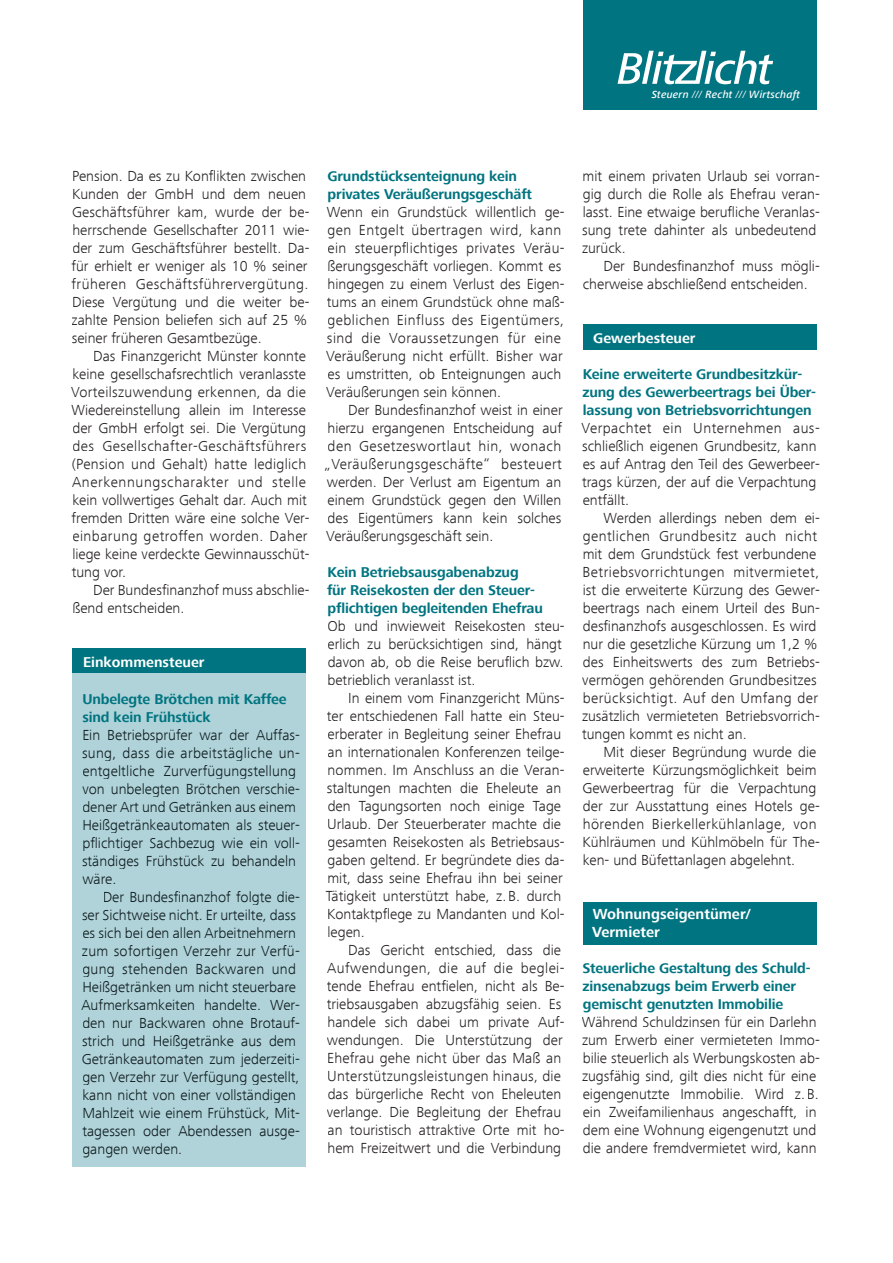
<style>
.page{position:relative;width:893px;height:1263px;background:#fff}
.page>*{position:absolute;margin:0;border:0;box-sizing:border-box;transform-origin:0 0}
.t1{font:300 15px/18px "Frutiger Next Com";color:#231f20}
.t2{font:300 15px/18px "Frutiger Next Com";color:#0c191d}
.t3{font:700 15px/18px "Frutiger Next Com";color:#fff}
.t4{font:700 14.7px/18px "Frutiger Next Com";letter-spacing:-.01em;color:#007480}
.t5{font:700 14.7px "Frutiger Next Com";color:#fff}
.t6{font:italic 500 10.8px "Frutiger Next Com";letter-spacing:.02em;color:#fff}
.s1{font-weight:400}
</style>
<div class="page">
<div style="left:72px;top:649px;width:234px;height:25px;background:#007480"></div>
<div style="left:72px;top:673px;width:234px;height:493px;background:#b0d3d9"></div>
<div style="left:583px;top:325px;width:233px;height:25px;background:#007480"></div>
<div style="left:583px;top:902px;width:233px;height:42px;background:#007480"></div>
<div style="left:583px;top:0;width:233px;height:110px;background:#007480"></div>
<svg style="left:617px;top:51px;width:156px;height:33px"></svg>
<p class="t6" style="left:652px;top:88px;width:150px">Steuern <span class="s1">///</span> Recht <span class="s1">///</span> Wirtschaft</p>
<p class="t1" style="left:72px;top:167px;width:239px">Pension. Da es zu Konflikten zwischen Kunden der GmbH und dem neuen Geschäftsführer kam, wurde der be&shy;herrschende Gesellschafter 2011 wie&shy;der zum Geschäftsführer bestellt. Da&shy;für erhielt er weniger als 10 % seiner früheren Geschäftsführervergütung.<br>Diese Vergütung und die weiter be&shy;zahlte Pension beliefen sich auf 25 % seiner früheren Gesamtbezüge.</p>
<p class="t1" style="left:71px;top:347px;width:240px;text-indent:22px">Das Finanzgericht Münster konnte keine gesellschafsrechtlich veranlasste Vorteilszuwendung erkennen, da die Wiedereinstellung allein im Interesse der GmbH erfolgt sei. Die Vergütung des Gesellschafter-Geschäftsführers (Pension und Gehalt) hatte lediglich Anerkennungscharakter und stelle kein vollwertiges Gehalt dar. Auch mit fremden Dritten wäre eine solche Ver&shy;einbarung getroffen worden. Daher liege keine verdeckte Gewinnausschüt&shy;tung vor.</p>
<p class="t1" style="left:72px;top:581px;width:239px;text-indent:21px">Der Bundesfinanzhof muss abschlie&shy;ßend entscheiden.</p>
<p class="t5" style="left:83px;top:653px;width:123px">Einkommensteuer</p>
<p class="t4" style="left:82px;top:690px;width:206px">Unbelegte Brötchen mit Kaffee sind kein Frühstück</p>
<p class="t2" style="left:82px;top:725px;width:219px">Ein Betriebsprüfer war der Auffas&shy;sung, dass die arbeitstägliche un&shy;entgeltliche Zurverfügungstellung von unbelegten Brötchen verschie&shy;dener Art und Getränken aus einem<br>Heißgetränkeautomaten als steuer&shy;pflichtiger Sachbezug wie ein voll&shy;ständiges Frühstück zu behandeln wäre.</p>
<p class="t2" style="left:81px;top:887px;width:220px;text-indent:21px">Der Bundesfinanzhof folgte die&shy;ser Sichtweise nicht. Er urteilte, dass es sich bei den allen Arbeitnehmern zum sofortigen Verzehr zur Verfü&shy;gung stehenden Backwaren und Heißgetränken um nicht steuerbare Aufmerksamkeiten handelte. Wer&shy;den nur Backwaren ohne Brotauf&shy;strich und Heißgetränke aus dem Getränkeautomaten zum jederzeiti&shy;gen Verzehr zur Verfügung gestellt, kann nicht von einer vollständigen Mahlzeit wie einem Frühstück, Mit&shy;tagessen oder Abendessen ausge&shy;gangen werden.</p>
<p class="t4" style="left:327px;top:167px;width:206px">Grundstücksenteignung kein privates Veräußerungsgeschäft</p>
<p class="t1" style="left:326px;top:203px;width:240px">Wenn ein Grundstück willentlich ge&shy;gen Entgelt übertragen wird, kann ein steuerpflichtiges privates Veräu&shy;ßerungsgeschäft vorliegen. Kommt es hingegen zu einem Verlust des Eigen&shy;tums an einem Grundstück ohne maß&shy;geblichen Einfluss des Eigentümers, sind die Voraussetzungen für eine Veräußerung nicht erfüllt. Bisher war es umstritten, ob Enteignungen auch Veräußerungen sein können.</p>
<p class="t1" style="left:324px;top:401px;width:240px;text-align:justify;text-indent:24px">Der Bundesfinanzhof weist in einer hierzu ergangenen Entscheidung auf den Gesetzeswortlaut hin, wonach „Veräußerungsgeschäfte“ besteuert werden. Der Verlust am Eigentum an einem Grundstück gegen den Willen des Eigentümers kann kein solches Veräußerungsgeschäft sein.</p>
<p class="t4" style="left:327px;top:563px;width:217px">Kein Betriebsausgabenabzug<br>für Reisekosten der den Steuer&shy;pflichtigen begleitenden Ehefrau</p>
<p class="t1" style="left:327px;top:617px;width:239px">Ob und inwieweit Reisekosten steu&shy;erlich zu berücksichtigen sind, hängt davon ab, ob die Reise beruflich bzw. betrieblich veranlasst ist.</p>
<p class="t1" style="left:326px;top:689px;width:240px;text-indent:23px">In einem vom Finanzgericht Müns&shy;ter entschiedenen Fall hatte ein Steu&shy;erberater in Begleitung seiner Ehefrau an internationalen Konferenzen teilge&shy;nommen. Im Anschluss an die Veran&shy;staltungen machten die Eheleute an den Tagungsorten noch einige Tage Urlaub. Der Steuerberater machte die gesamten Reisekosten als Betriebsaus&shy;gaben geltend. Er begründete dies da&shy;mit, dass seine Ehefrau ihn bei seiner Tätigkeit unterstützt habe, z.B. durch Kontaktpflege zu Mandanten und Kol&shy;legen.</p>
<p class="t1" style="left:327px;top:941px;width:239px;text-indent:21px">Das Gericht entschied, dass die Aufwendungen, die auf die beglei&shy;tende Ehefrau entfielen, nicht als Be&shy;triebsausgaben abzugsfähig seien. Es handele sich dabei um private Auf&shy;wendungen. Die Unterstützung der Ehefrau gehe nicht über das Maß an Unterstützungsleistungen hinaus, die das bürgerliche Recht von Eheleuten verlange. Die Begleitung der Ehefrau an touristisch attraktive Orte mit ho&shy;hem Freizeitwert und die Verbindung</p>
<p class="t1" style="left:582px;top:167px;width:239px">mit einem privaten Urlaub sei vorran&shy;gig durch die Rolle als Ehefrau veran&shy;lasst. Eine etwaige berufliche Veranlas&shy;sung trete dahinter als unbedeutend zurück.</p>
<p class="t1" style="left:583px;top:257px;width:239px;text-indent:21px">Der Bundesfinanzhof muss mögli&shy;cherweise abschließend entscheiden.</p>
<p class="t5" style="left:593px;top:329px;width:104px">Gewerbesteuer</p>
<p class="t4" style="left:582px;top:365px;width:235px">Keine erweiterte Grundbesitzkür&shy;zung des Gewerbeertrags bei Über&shy;lassung von Betriebsvorrichtungen</p>
<p class="t1" style="left:581px;top:419px;width:240px">Verpachtet ein Unternehmen aus&shy;schließlich eigenen Grundbesitz, kann es auf Antrag den Teil des Gewerbeer&shy;trags kürzen, der auf die Verpachtung entfällt.</p>
<p class="t1" style="left:582px;top:509px;width:239px;text-indent:21px">Werden allerdings neben dem ei&shy;gentlichen Grundbesitz auch nicht mit dem Grundstück fest verbundene Betriebsvorrichtungen mitvermietet, ist die erweiterte Kürzung des Gewer&shy;beertrags nach einem Urteil des Bun&shy;desfinanzhofs ausgeschlossen. Es wird nur die gesetzliche Kürzung um 1,2 % des Einheitswerts des zum Betriebs&shy;vermögen gehörenden Grundbesitzes berücksichtigt. Auf den Umfang der zusätzlich vermieteten Betriebsvorrich&shy;tungen kommt es nicht an.</p>
<p class="t1" style="left:582px;top:743px;width:239px;text-indent:21px">Mit dieser Begründung wurde die erweiterte Kürzungsmöglichkeit beim Gewerbeertrag für die Verpachtung der zur Ausstattung eines Hotels ge&shy;hörenden Bierkellerkühlanlage, von Kühlräumen und Kühlmöbeln für The&shy;ken- und Büfettanlagen abgelehnt.</p>
<p class="t3" style="left:592px;top:905px;width:160px">Wohnungseigentümer/<br>Vermieter</p>
<p class="t4" style="left:582px;top:959px;width:230px">Steuerliche Gestaltung des Schuld&shy;zinsenabzugs beim Erwerb einer gemischt genutzten Immobilie</p>
<p class="t1" style="left:582px;top:1013px;width:239px">Während Schuldzinsen für ein Darlehn zum Erwerb einer vermieteten Immo&shy;bilie steuerlich als Werbungskosten ab&shy;zugsfähig sind, gilt dies nicht für eine eigengenutzte Immobilie. Wird z.B. ein Zweifamilienhaus angeschafft, in dem eine Wohnung eigengenutzt und die andere fremdvermietet wird, kann</p>
</div>
